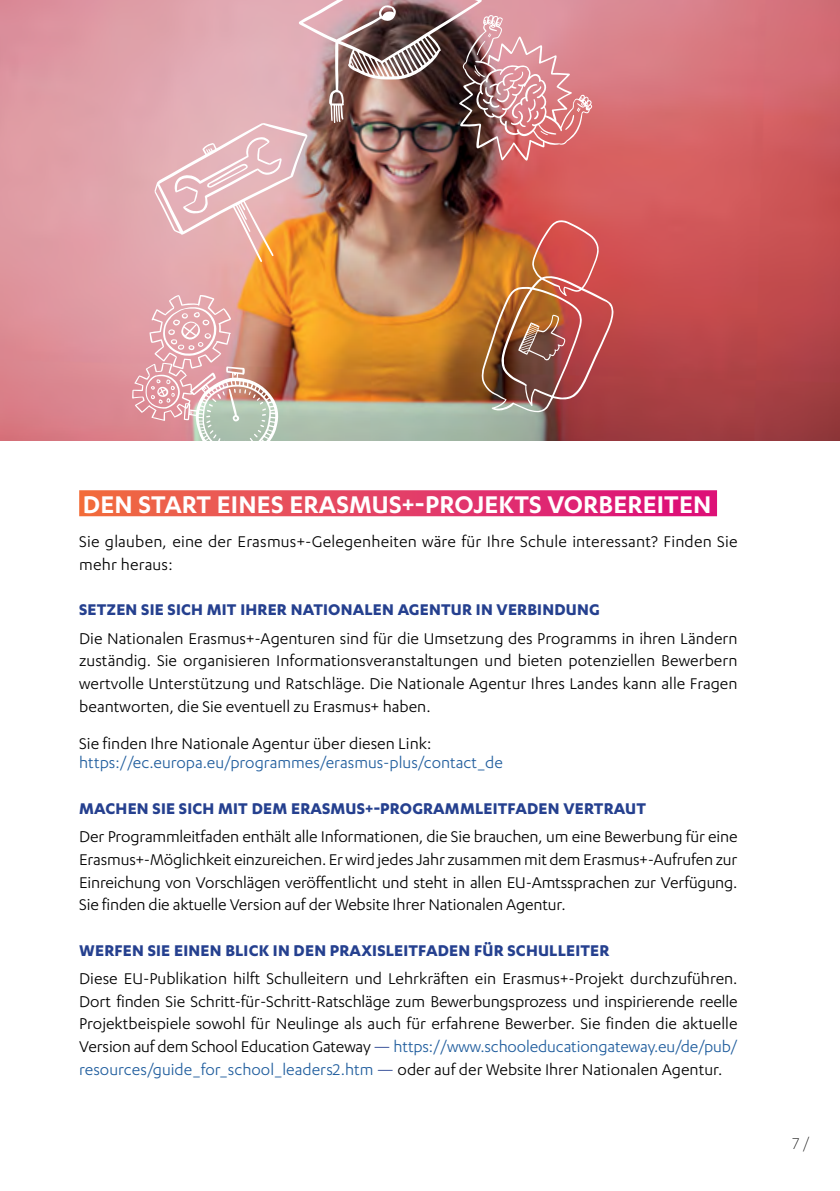
<style>
.page{position:relative;width:840px;height:1191px;background:#fff}
.page>*{position:absolute;margin:0;border:0;box-sizing:border-box;transform-origin:0 0}
.t1{font:600 28px "Karbon";letter-spacing:.005em;color:#fff}
.t2{font:18px/22.6px "Karbon";color:#000;text-align:justify}
.t3{font:700 18px "Karbon";letter-spacing:.01em;color:#25408f}
.t4{font:18px "Karbon";color:#215e9e}
.t5{font:300 18px "Karbon";color:#000}
.s1{color:#25408f}
.s2{color:#215e9e}
</style>
<div class="page">
<img style="left:0;top:0;width:839px;height:440px">
<div style="left:79px;top:490px;width:637px;height:26px;background:linear-gradient(to right,#ef6e45,#da0d80)"></div>
<img style="left:132px;top:0;width:481px;height:441px">
<h1 class="t1" style="left:83px;top:489px;width:629px">DEN START EINES ERASMUS+-PROJEKTS VORBEREITEN</h1>
<p class="t2" style="left:79px;top:530px;width:659px">Sie glauben, eine der Erasmus+-Gelegenheiten wäre für Ihre Schule interessant? Finden Sie mehr heraus:</p>
<p class="t3" style="left:79px;top:599px;width:521px">SETZEN SIE SICH MIT IHRER NATIONALEN AGENTUR IN VERBINDUNG</p>
<p class="t2" style="left:79px;top:626px;width:659px">Die Nationalen Erasmus+-Agenturen sind für die Umsetzung des Programms in ihren Ländern zuständig. Sie organisieren Informationsveranstaltungen und bieten potenziellen Bewerbern wertvolle Unterstützung und Ratschläge. Die Nationale Agentur Ihres Landes kann alle Fragen beantworten, die Sie eventuell zu Erasmus+ haben.</p>
<p class="t2" style="left:79px;top:731px;width:353px">Sie finden Ihre Nationale Agentur über diesen Link:</p>
<p class="t4" style="left:79px;top:753px;width:425px">https://ec.europa.eu/programmes/erasmus-plus/contact_de</p>
<p class="t3" style="left:79px;top:798px;width:568px">MACHEN SIE SICH MIT DEM ERASMUS+-PROGRAMMLEITFADEN VERTRAUT</p>
<p class="t2" style="left:79px;top:825px;width:659px">Der Programmleitfaden enthält alle Informationen, die Sie brauchen, um eine Bewerbung für eine Erasmus+-Möglichkeit einzureichen. Er wird jedes Jahr zusammen mit dem Erasmus+-Aufrufen zur Einreichung von Vorschlägen veröffentlicht und steht in allen EU-Amtssprachen zur Verfügung.<br>Sie finden die aktuelle Version auf der Website Ihrer Nationalen Agentur.</p>
<p class="t3" style="left:79px;top:940px;width:531px">WERFEN SIE EINEN BLICK IN DEN PRAXISLEITFADEN FÜR SCHULLEITER</p>
<p class="t2" style="left:79px;top:966px;width:659px">Diese EU-Publikation hilft Schulleitern und Lehrkräften ein Erasmus+-Projekt durchzuführen.<br>Dort finden Sie Schritt-für-Schritt-Ratschläge zum Bewerbungsprozess und inspirierende reelle Projektbeispiele sowohl für Neulinge als auch für erfahrene Bewerber. Sie finden die aktuelle Version auf dem School Education Gateway <span class="s1">—</span> <span class="s2">https://www.schooleducationgateway.eu/de/pub/ resources/guide_for_school_leaders2.htm</span> <span class="s1">—</span> oder auf der Website Ihrer Nationalen Agentur.</p>
<p class="t5" style="left:792px;top:1134px;width:19px">7 /</p>
</div>
